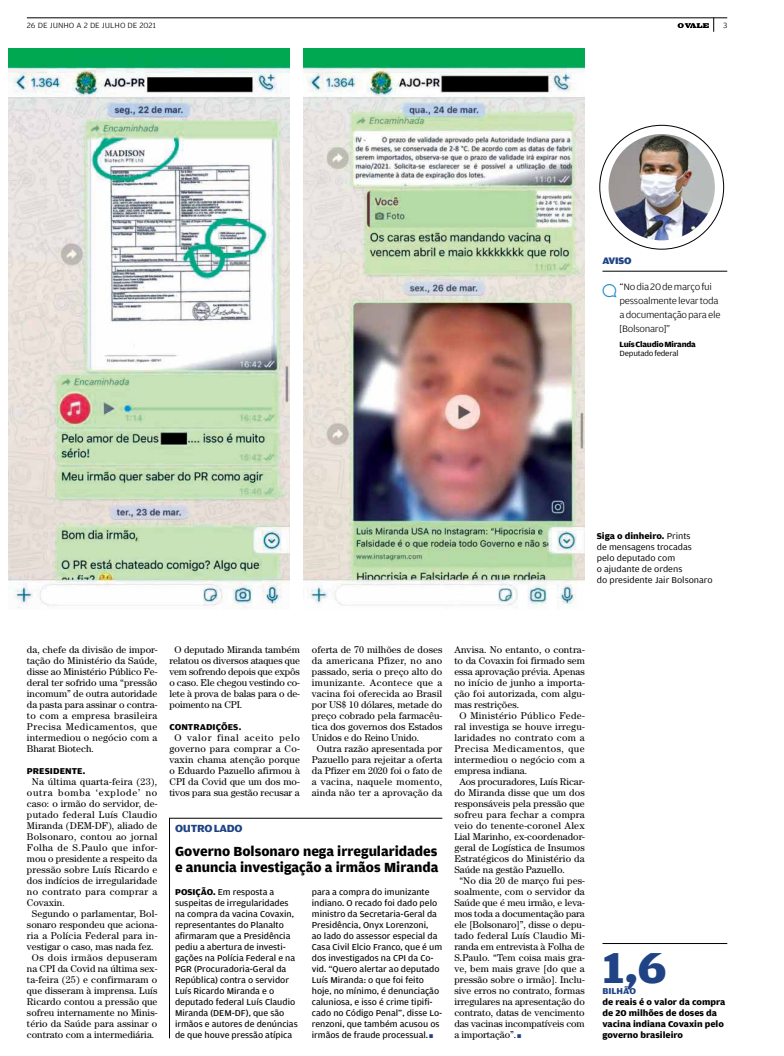
<style>
.page{position:relative;width:784px;height:1056px;background:#fff}
.page>*{position:absolute;margin:0;border:0;box-sizing:border-box;transform-origin:0 0}
.t1{font:700 46px "valearte";color:#1f4384}
.t2{font:700 27px "Cambria";color:#1f4384}
.t3{font:700 14px/16px "valearte";color:#000;scale:.95 1}
.t4{font:700 11px "valearte";letter-spacing:-.025em;color:#1f4384}
.t5{font:900 10px "valearte";letter-spacing:-.025em;color:#1f4384}
.t6{font:9.8px/11px "valetexto";letter-spacing:.01em;color:#000;text-align:justify}
.t7{font:9.8px "valetexto";letter-spacing:.035em;color:#000}
.t8{font:300 9.8px/14px "valearte";letter-spacing:-.025em;color:#000}
.t9{font:9.8px "valetexto";letter-spacing:.03em;color:#000}
.t10{font:9.8px "valetexto";letter-spacing:.04em;color:#000}
.t11{font:9.8px "valetexto";letter-spacing:-.01em;color:#000}
.t12{font:9.8px "valetexto";letter-spacing:.045em;color:#000}
.t13{font:9.8px "valetexto";letter-spacing:.05em;color:#000}
.t14{font:9.8px "valetexto";letter-spacing:.07em;color:#000}
.t15{font:9px/11px "valearte";color:#000}
.t16{font:700 9px/11px "valearte";color:#000}
.t17{font:9px/11px "valearte";color:#000}
.t18{font:700 9px "valearte";color:#1f4384}
.t19{font:300 8px "valearte";color:#000}
.t20{font:700 8px "valearte";letter-spacing:-.025em;color:#000}
.t21{font:8px "valearte";letter-spacing:-.025em;color:#000}
.s1{font-family:"ovale ELEMENTOS";font-weight:400;font-size:21px;color:#248ecd}
.s2{font-weight:700}
</style>
<div class="page">
<hr style="left:27px;top:18px;width:700px;height:1px;background:#000">
<svg style="left:677px;top:18px;width:37px;height:14px"></svg>
<img style="left:9px;top:48px;width:280px;height:561px">
<img style="left:304px;top:48px;width:281px;height:560px">
<img style="left:604px;top:132px;width:115px;height:113px">
<div style="left:599px;top:125px;width:125px;height:124px;border:9px solid #fff;border-radius:50%"></div>
<hr style="left:602px;top:271px;width:125px;height:1px;background:#000">
<svg style="left:169px;top:818px;width:273px;height:220px"></svg>
<hr style="left:602px;top:943px;width:125px;height:1px;background:#000">
<p class="t19" style="left:27px;top:21px;width:130px">26 de junho a 2 de julho de 2021</p>
<p class="t19" style="left:723px;top:21px;width:6px">3</p>
<p class="t5" style="left:602px;top:255px;width:30px">AVISO</p>
<p class="t8" style="left:619px;top:280px;width:103px;text-indent:-17px"><span class="s1">E</span>“No dia 20 de março fui pessoalmente levar toda a documentação para ele [Bolsonaro]”</p>
<p class="t20" style="left:619px;top:339px;width:78px">Luís Claudio Miranda</p>
<p class="t21" style="left:619px;top:348px;width:61px">Deputado federal</p>
<p class="t17" style="left:597px;top:530px;width:117px"><span class="s2">Siga o dinheiro.</span> Prints<br>de mensagens trocadas<br>pelo deputado com<br>o ajudante de ordens<br>do presidente Jair Bolsonaro</p>
<p class="t6" style="left:27px;top:644px;width:132px">da, chefe da divisão de impor&shy;tação do Ministério da Saúde, disse ao Ministério Público Fe&shy;deral ter sofrido uma “pressão incomum” de outra autoridade da pasta para assinar o contra&shy;to com a empresa brasileira Precisa Medicamentos, que intermediou o negócio com a Bharat Biotech.</p>
<p class="t16" style="left:27px;top:766px;width:60px">PRESIDENTE.</p>
<p class="t9" style="left:32px;top:776px;width:127px">Na última quarta-feira (23),</p>
<p class="t14" style="left:27px;top:787px;width:132px">outra bomba ‘explode’ no</p>
<p class="t6" style="left:27px;top:798px;width:132px">caso: o irmão do servidor, de-</p>
<p class="t7" style="left:27px;top:809px;width:132px">putado federal Luís Claudio</p>
<p class="t6" style="left:27px;top:820px;width:132px">Miranda (DEM-DF), aliado de</p>
<p class="t7" style="left:27px;top:831px;width:132px">Bolsonaro, contou ao jornal</p>
<p class="t12" style="left:27px;top:842px;width:132px">Folha de S.Paulo que infor-</p>
<p class="t6" style="left:27px;top:853px;width:132px">mou o presidente a respeito da</p>
<p class="t6" style="left:27px;top:864px;width:132px">pressão sobre Luís Ricardo e</p>
<p class="t6" style="left:27px;top:875px;width:132px">dos indícios de irregularidade</p>
<p class="t7" style="left:27px;top:886px;width:132px">no contrato para comprar a</p>
<p class="t6" style="left:27px;top:897px;width:39px">Covaxin.</p>
<p class="t6" style="left:32px;top:908px;width:127px">Segundo o parlamentar, Bol-</p>
<p class="t6" style="left:27px;top:919px;width:132px">sonaro respondeu que aciona-</p>
<p class="t6" style="left:27px;top:930px;width:132px">ria a Polícia Federal para in-</p>
<p class="t6" style="left:27px;top:941px;width:128px">vestigar o caso, mas nada fez.</p>
<p class="t10" style="left:32px;top:952px;width:127px">Os dois irmãos depuseram</p>
<p class="t6" style="left:27px;top:963px;width:132px">na CPI da Covid na última sex-</p>
<p class="t6" style="left:27px;top:974px;width:132px">ta-feira (25) e confirmaram o</p>
<p class="t6" style="left:27px;top:985px;width:132px">que disseram à imprensa. Luís</p>
<p class="t6" style="left:27px;top:996px;width:132px">Ricardo contou a pressão que</p>
<p class="t6" style="left:27px;top:1007px;width:132px">sofreu internamente no Minis-</p>
<p class="t6" style="left:27px;top:1018px;width:132px">tério da Saúde para assinar o</p>
<p class="t6" style="left:27px;top:1029px;width:129px">contrato com a intermediária.</p>
<p class="t6" style="left:169px;top:644px;width:132px;text-indent:5px">O deputado Miranda também relatou os diversos ataques que vem sofrendo depois que expôs o caso. Ele chegou vestindo co&shy;lete à prova de balas para o de&shy;poimento na CPI.</p>
<p class="t16" style="left:169px;top:722px;width:73px">CONTRADIÇÕES.</p>
<p class="t6" style="left:169px;top:732px;width:132px;text-align:center">O valor final aceito pelo governo para comprar a Co&shy;vaxin chama atenção porque o Eduardo Pazuello afirmou à<br>CPI da Covid que um dos mo&shy;tivos para sua gestão recusar a</p>
<p class="t6" style="left:312px;top:644px;width:132px">oferta de 70 milhões de doses</p>
<p class="t9" style="left:312px;top:655px;width:132px">da americana Pfizer, no ano</p>
<p class="t6" style="left:312px;top:666px;width:132px">passado, seria o preço alto do</p>
<p class="t10" style="left:312px;top:677px;width:132px">imunizante. Acontece que a</p>
<p class="t6" style="left:312px;top:688px;width:132px">vacina foi oferecida ao Brasil</p>
<p class="t6" style="left:312px;top:699px;width:132px">por US$ 10 dólares, metade do</p>
<p class="t6" style="left:312px;top:710px;width:132px">preço cobrado pela farmacêu-</p>
<p class="t6" style="left:312px;top:721px;width:132px">tica dos governos dos Estados</p>
<p class="t11" style="left:312px;top:732px;width:109px">Unidos e do Reino Unido.</p>
<p class="t6" style="left:317px;top:743px;width:127px">Outra razão apresentada por</p>
<p class="t6" style="left:312px;top:754px;width:132px">Pazuello para rejeitar a oferta</p>
<p class="t6" style="left:312px;top:765px;width:132px">da Pfizer em 2020 foi o fato de</p>
<p class="t7" style="left:312px;top:776px;width:132px">a vacina, naquele momento,</p>
<p class="t6" style="left:312px;top:787px;width:132px">ainda não ter a aprovação da</p>
<p class="t4" style="left:175px;top:822px;width:69px">OUTRO LADO</p>
<h3 class="t3" style="left:175px;top:844px;width:279px">Governo Bolsonaro nega irregularidades e anuncia investigação a irmãos Miranda</h3>
<p class="t15" style="left:312px;top:887px;width:132px">para a compra do imunizante indiano. O recado foi dado pelo ministro da Secretaria-Geral da<br>Presidência, Onyx Lorenzoni,<br>ao lado do assessor especial da<br>Casa Civil Elcio Franco, que é um dos investigados na CPI da Co&shy;vid. “Quero alertar ao deputado<br>Luís Miranda: o que foi feito hoje, no mínimo, é denunciação caluniosa, e isso é crime tipifi&shy;cado no Código Penal”, disse Lo&shy;renzoni, que também acusou os irmãos de fraude processual.</p>
<p class="t15" style="left:175px;top:887px;width:124px"><span class="s2">POSIÇÃO.</span> Em resposta a suspeitas de irregularidades na compra da vacina Covaxin, representantes do Planalto afirmaram que a Presidência pediu a abertura de investi&shy;gações na Polícia Federal e na<br>PGR (Procuradoria-Geral da<br>República) contra o servidor<br>Luís Ricardo Miranda e o deputado federal Luís Claudio<br>Miranda (DEM-DF), que são irmãos e autores de denúncias de que houve pressão atípica</p>
<h2 class="t2" style="left:428px;top:1010px;width:8px">.</h2>
<p class="t6" style="left:454px;top:644px;width:132px">Anvisa. No entanto, o contra-</p>
<p class="t6" style="left:454px;top:655px;width:132px">to da Covaxin foi firmado sem</p>
<p class="t6" style="left:454px;top:666px;width:132px">essa aprovação prévia. Apenas</p>
<p class="t6" style="left:454px;top:677px;width:132px">no início de junho a importa-</p>
<p class="t6" style="left:454px;top:688px;width:132px">ção foi autorizada, com algu-</p>
<p class="t6" style="left:454px;top:699px;width:66px">mas restrições.</p>
<p class="t7" style="left:459px;top:710px;width:127px">O Ministério Público Fede-</p>
<p class="t6" style="left:454px;top:721px;width:132px">ral investiga se houve irregu-</p>
<p class="t9" style="left:454px;top:732px;width:132px">laridades no contrato com a</p>
<p class="t13" style="left:454px;top:743px;width:132px">Precisa Medicamentos, que</p>
<p class="t6" style="left:454px;top:754px;width:132px">intermediou o negócio com a</p>
<p class="t6" style="left:454px;top:765px;width:74px">empresa indiana.</p>
<p class="t6" style="left:459px;top:776px;width:127px">Aos procuradores, Luís Ricar-</p>
<p class="t6" style="left:454px;top:787px;width:132px">do Miranda disse que um dos</p>
<p class="t6" style="left:454px;top:798px;width:132px">responsáveis pela pressão que</p>
<p class="t6" style="left:454px;top:809px;width:132px">sofreu para fechar a compra</p>
<p class="t6" style="left:454px;top:820px;width:132px">veio do tenente-coronel Alex</p>
<p class="t6" style="left:454px;top:831px;width:132px">Lial Marinho, ex-coordenador-</p>
<p class="t6" style="left:454px;top:842px;width:132px">geral de Logística de Insumos</p>
<p class="t6" style="left:454px;top:853px;width:132px">Estratégicos do Ministério da</p>
<p class="t6" style="left:454px;top:864px;width:112px">Saúde na gestão Pazuello.</p>
<p class="t6" style="left:459px;top:875px;width:127px">“No dia 20 de março fui pes-</p>
<p class="t6" style="left:454px;top:886px;width:132px">soalmente, com o servidor da</p>
<p class="t6" style="left:454px;top:897px;width:132px">Saúde que é meu irmão, e leva-</p>
<p class="t11" style="left:454px;top:908px;width:132px">mos toda a documentação para</p>
<p class="t6" style="left:454px;top:919px;width:132px">ele [Bolsonaro]”, disse o depu-</p>
<p class="t6" style="left:454px;top:930px;width:132px">tado federal Luís Claudio Mi-</p>
<p class="t6" style="left:454px;top:941px;width:132px">randa em entrevista à Folha de</p>
<p class="t6" style="left:454px;top:952px;width:132px">S.Paulo. “Tem coisa mais gra-</p>
<p class="t6" style="left:454px;top:963px;width:132px">ve, bem mais grave [do que a</p>
<p class="t6" style="left:454px;top:974px;width:132px">pressão sobre o irmão]. Inclu-</p>
<p class="t6" style="left:454px;top:985px;width:132px">sive erros no contrato, formas</p>
<p class="t6" style="left:454px;top:996px;width:132px">irregulares na apresentação do</p>
<p class="t6" style="left:454px;top:1007px;width:132px">contrato, datas de vencimento</p>
<p class="t6" style="left:454px;top:1018px;width:132px">das vacinas incompatíveis com</p>
<p class="t6" style="left:454px;top:1029px;width:63px">a importação”.</p>
<h2 class="t2" style="left:516px;top:1010px;width:8px">.</h2>
<h1 class="t1" style="left:602px;top:943px;width:66px">1,6</h1>
<p class="t18" style="left:602px;top:986px;width:35px">BILHÃO</p>
<p class="t16" style="left:602px;top:997px;width:124px">de reais é o valor da compra de 20 milhões de doses da vacina indiana Covaxin pelo governo brasileiro</p>
</div>
